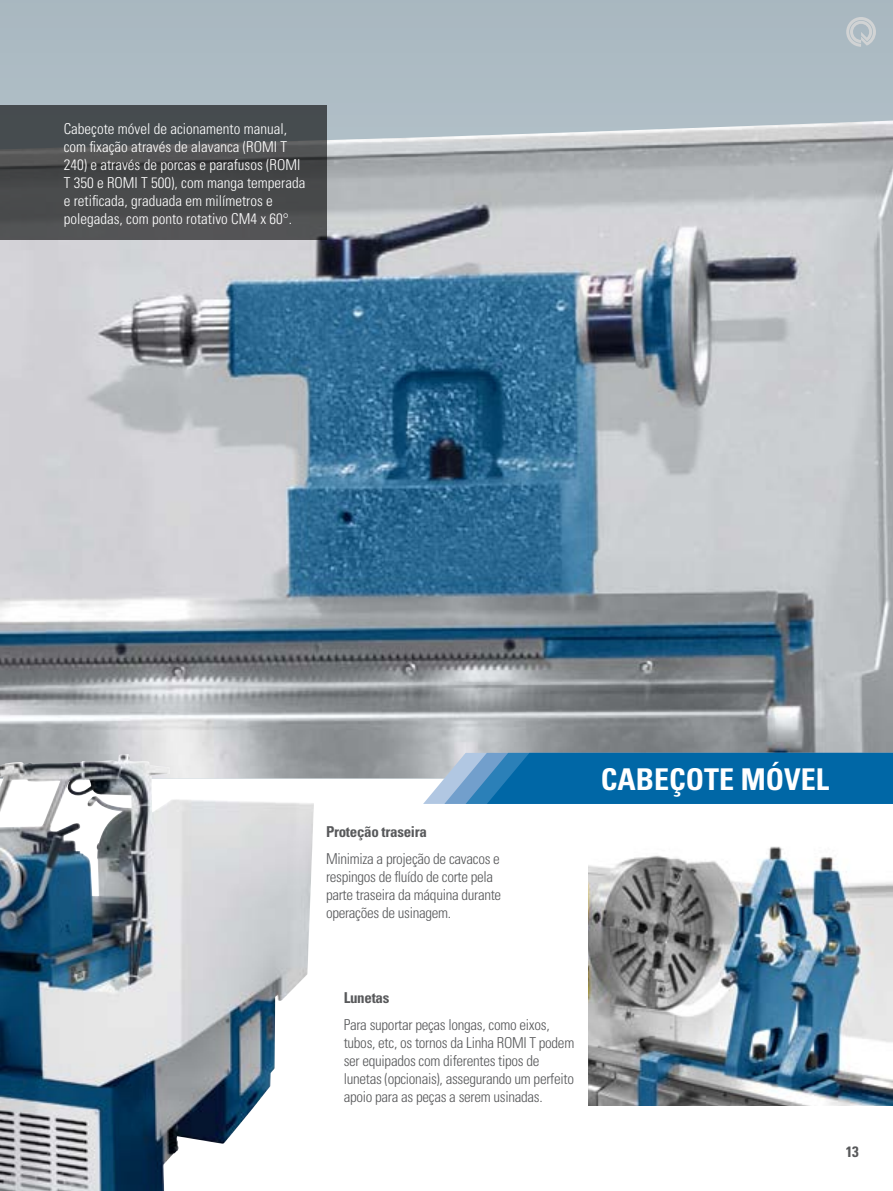
<style>
.page{position:relative;width:893px;height:1191px;background:#fff}
.page>*{position:absolute;margin:0;border:0;box-sizing:border-box;transform-origin:0 0}
.t1{font:700 condensed 30px "Univers";color:#fff}
.t2{font:300 condensed 15px/18px "Univers";letter-spacing:-.02em;color:#58595b}
.t3{font:300 condensed 15px/18px "Univers";color:#fff}
.t4{font:700 condensed 15px "Univers";letter-spacing:-.02em;color:#58595b}
</style>
<div class="page">
<div style="left:0;top:0;width:893px;height:778px;background:#acbbc3"></div>
<img style="left:0;top:121px;width:893px;height:657px">
<img style="left:0;top:754px;width:314px;height:437px">
<svg style="left:0;top:105px;width:326px;height:135px;background:#494c4e"></svg>
<svg style="left:423px;top:753px;width:470px;height:51px;background:#1974ad"></svg>
<img style="left:588px;top:846px;width:305px;height:260px">
<svg style="left:846px;top:17px;width:30px;height:30px"></svg>
<p class="t3" style="left:64px;top:119px;width:243px">Cabeçote móvel de acionamento manual, com fixação através de alavanca (ROMI T 240) e através de porcas e parafusos (ROMI T 350 e ROMI T 500), com manga temperada e retificada, graduada em milímetros e polegadas, com ponto rotativo CM4 x 60°.</p>
<p class="t4" style="left:326px;top:823px;width:103px">Proteção traseira</p>
<p class="t2" style="left:326px;top:849px;width:177px">Minimiza a projeção de cavacos e respingos de fluído de corte pela parte traseira da máquina durante operações de usinagem.</p>
<p class="t4" style="left:344px;top:989px;width:47px">Lunetas</p>
<p class="t2" style="left:344px;top:1015px;width:232px">Para suportar peças longas, como eixos, tubos, etc, os tornos da Linha ROMI T podem ser equipados com diferentes tipos de lunetas (opcionais), assegurando um perfeito apoio para as peças a serem usinadas.</p>
<h1 class="t1" style="left:601px;top:762px;width:230px">CABEÇOTE MÓVEL</h1>
<p class="t4" style="left:846px;top:1142px;width:15px">13</p>
</div>
